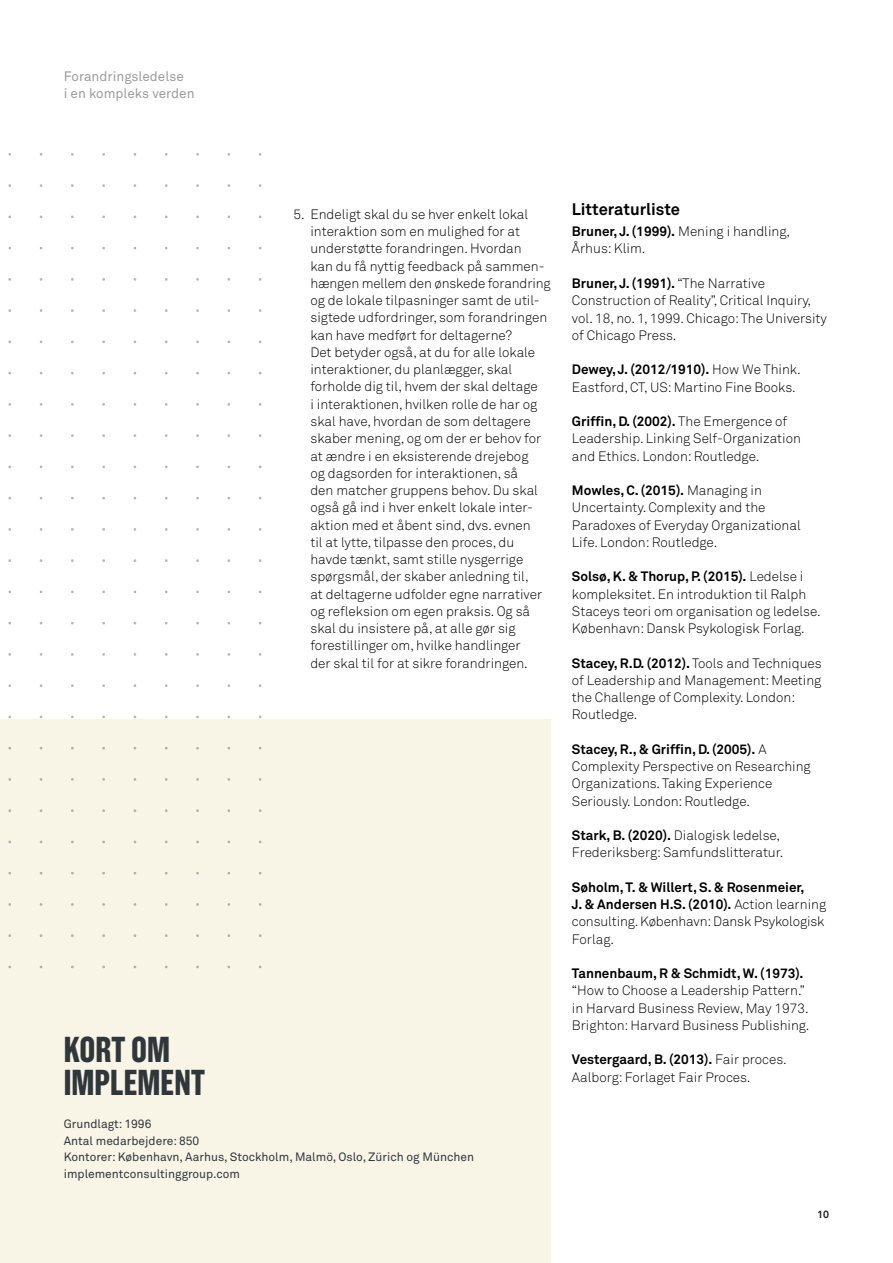
<style>
.page{position:relative;width:893px;height:1263px;background:#fff}
.page>*{position:absolute;margin:0;border:0;box-sizing:border-box;transform-origin:0 0}
.t1{font:700 36px/33px "Grotzec Cond";color:#30373b}
.t2{font:700 16.5px "Akkurat Pro";color:#000}
.t3{font:13.5px/17.2px "Akkurat Light Pro";color:#000}
.t4{font:700 13.5px/17.2px "Akkurat Pro";color:#000}
.t5{font:13.5px/17.2px "Akkurat Pro";color:#9d9d9c}
.t6{font:12px/16.5px "Akkurat Pro";color:#30373b}
.t7{font:700 10.5px "Akkurat Pro";color:#1f2023}
.s1{font-family:"Akkurat Light Pro";font-weight:400}
.s2{font-family:"Akkurat Pro";font-weight:700}
</style>
<div class="page">
<div style="left:0;top:719px;width:551px;height:544px;background:#f8f5e7"></div>
<p class="t5" style="left:64px;top:68px;width:132px">Forandringsledelse<br>i en kompleks verden</p>
<p class="t3" style="left:310px;top:206px;width:242px;text-indent:-17px">5. Endeligt skal du se hver enkelt lokal interaktion som en mulighed for at understøtte forandringen. Hvordan<br>kan du få nyttig feedback på sammen&shy;hængen mellem den ønskede forandring og de lokale tilpasninger samt de util&shy;sigtede udfordringer, som forandringen kan have medført for deltagerne?<br>Det betyder også, at du for alle lokale interaktioner, du planlægger, skal forholde dig til, hvem der skal deltage<br>i interaktionen, hvilken rolle de har og skal have, hvordan de som deltagere skaber mening, og om der er behov for at ændre i en eksisterende drejebog<br>og dagsorden for interaktionen, så<br>den matcher gruppens behov. Du skal også gå ind i hver enkelt lokale inter&shy;aktion med et åbent sind, dvs. evnen<br>til at lytte, tilpasse den proces, du havde tænkt, samt stille nysgerrige spørgsmål, der skaber anledning til,<br>at deltagerne udfolder egne narrativer og refleksion om egen praksis. Og så skal du insistere på, at alle gør sig forestillinger om, hvilke handlinger<br>der skal til for at sikre forandringen.</p>
<h1 class="t1" style="left:64px;top:1032px;width:143px">KORT OM<br>IMPLEMENT</h1>
<p class="t6" style="left:64px;top:1116px;width:412px">Grundlagt: 1996<br>Antal medarbejdere: 850<br>Kontorer: København, Aarhus, Stockholm, Malmö, Oslo, Zürich og München implementconsultinggroup.com</p>
<p class="t2" style="left:572px;top:199px;width:110px">Litteraturliste</p>
<p class="t4" style="left:572px;top:223px;width:220px">Bruner, J. (1999). <span class="s1">Mening i handling,</span></p>
<p class="t3" style="left:572px;top:240px;width:75px">Århus: Klim.</p>
<p class="t4" style="left:572px;top:275px;width:195px">Bruner, J. (1991). <span class="s1">“The Narrative</span></p>
<p class="t3" style="left:572px;top:292px;width:257px">Construction of Reality”, Critical Inquiry, vol. 18, no. 1, 1999. Chicago: The University of Chicago Press.</p>
<p class="t4" style="left:572px;top:361px;width:230px">Dewey, J. (2012/1910). <span class="s1">How We Think.</span></p>
<p class="t3" style="left:572px;top:378px;width:225px">Eastford, CT, US: Martino Fine Books.</p>
<p class="t4" style="left:572px;top:413px;width:217px">Griffin, D. (2002). <span class="s1">The Emergence of</span></p>
<p class="t3" style="left:572px;top:430px;width:231px">Leadership. Linking Self-Organization and Ethics. London: Routledge.</p>
<p class="t4" style="left:572px;top:482px;width:192px">Mowles, C. (2015). <span class="s1">Managing in</span></p>
<p class="t3" style="left:572px;top:499px;width:230px">Uncertainty. Complexity and the<br>Paradoxes of Everyday Organizational<br>Life. London: Routledge.</p>
<p class="t4" style="left:572px;top:568px;width:233px">Solsø, K. &amp; Thorup, P. (2015). <span class="s1">Ledelse i</span></p>
<p class="t3" style="left:572px;top:585px;width:250px">kompleksitet. En introduktion til Ralph<br>Staceys teori om organisation og ledelse.<br>København: Dansk Psykologisk Forlag.</p>
<p class="t4" style="left:572px;top:654px;width:251px">Stacey, R.D. (2012). <span class="s1">Tools and Techniques</span></p>
<p class="t3" style="left:572px;top:672px;width:251px">of Leadership and Management: Meeting the Challenge of Complexity. London:<br>Routledge.</p>
<p class="t4" style="left:572px;top:741px;width:196px">Stacey, R., &amp; Griffin, D. (2005). <span class="s1">A</span></p>
<p class="t3" style="left:572px;top:758px;width:240px">Complexity Perspective on Researching<br>Organizations. Taking Experience<br>Seriously. London: Routledge.</p>
<p class="t3" style="left:572px;top:827px;width:213px"><span class="s2">Stark, B. (2020).</span> Dialogisk ledelse,<br>Frederiksberg: Samfundslitteratur.</p>
<p class="t4" style="left:572px;top:879px;width:256px">Søholm, T. &amp; Willert, S. &amp; Rosenmeier,<br>J. &amp; Andersen H.S. (2010). <span class="s1">Action learning</span></p>
<p class="t3" style="left:572px;top:913px;width:254px">consulting. København: Dansk Psykologisk<br>Forlag.</p>
<p class="t4" style="left:572px;top:965px;width:233px">Tannenbaum, R &amp; Schmidt, W. (1973).</p>
<p class="t3" style="left:572px;top:982px;width:239px">“How to Choose a Leadership Pattern.” in Harvard Business Review, May 1973.<br>Brighton: Harvard Business Publishing.</p>
<p class="t4" style="left:572px;top:1051px;width:216px">Vestergaard, B. (2013). <span class="s1">Fair proces.</span></p>
<p class="t3" style="left:572px;top:1069px;width:180px">Aalborg: Forlaget Fair Proces.</p>
<p class="t7" style="left:817px;top:1208px;width:13px">10</p>
</div>
